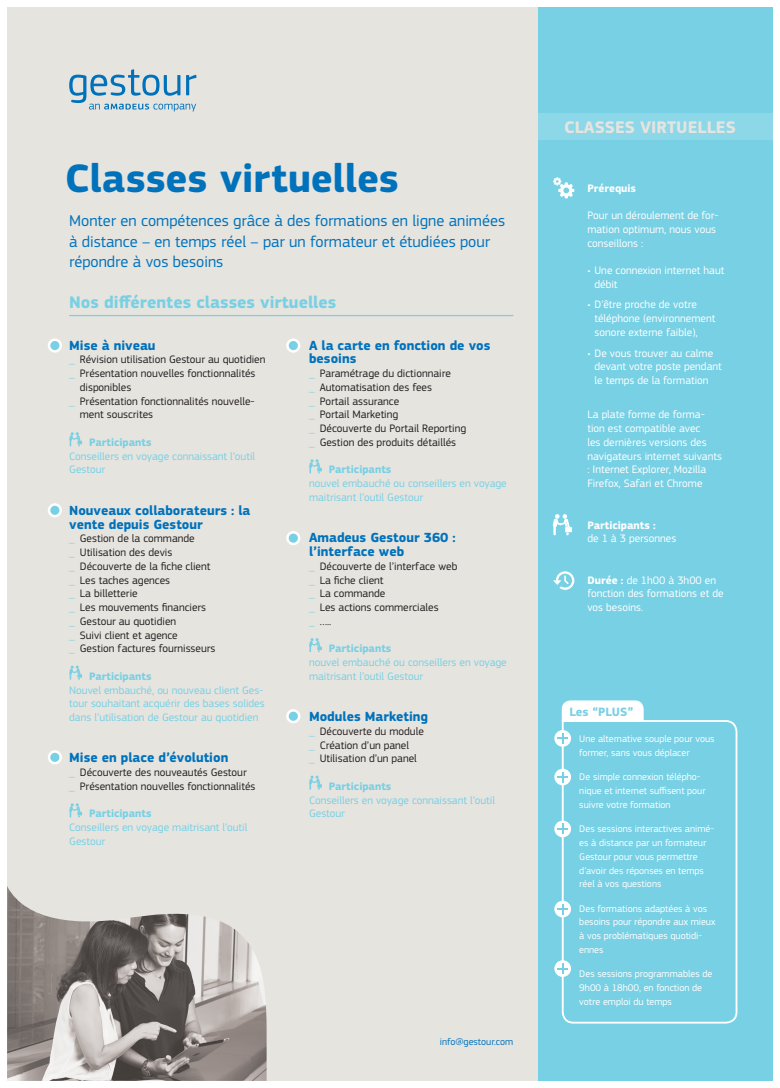
<style>
.page{position:relative;width:780px;height:1088px;background:#fff}
.page>*{position:absolute;margin:0;border:0;box-sizing:border-box;transform-origin:0 0}
.t1{font:700 41.25px "Amadeus";letter-spacing:-.005em;color:#0072bc}
.t2{font:700 17.5px "Amadeus";color:#78d0e4}
.t3{font:700 17.5px "Amadeus";color:#e6e4df}
.t4{font:16.25px/20.6px "Amadeus";color:#0072bc}
.t5{font:700 13.75px/13.8px "Amadeus";color:#0072bc}
.t6{font:700 12.5px "Amadeus";color:#78d0e4}
.t7{font:11.25px/13.8px "Amadeus";color:#231f20}
.t8{font:11.25px/13.8px "Amadeus";color:#fff}
.t9{font:11.25px/13.8px "Amadeus";color:#78d0e4}
.t10{font:700 11.25px "Amadeus";color:#78d0e4}
.t11{font:700 11.25px "Amadeus";color:#fff}
.t12{font:10px/13.8px "Amadeus";color:#fff}
.t13{font:10px "Amadeus";color:#0072bc}
.s1{color:#78d0e4}
.s2{font-weight:700}
</style>
<div class="page">
<div style="left:7px;top:7px;width:765px;height:1074px;background:#e6e4df"></div>
<svg style="left:69px;top:69px;width:127px;height:42px"></svg>
<hr style="left:69px;top:315px;width:444px;height:1px;background:#78d0e4">
<img style="left:7px;top:886px;width:259px;height:195px">
<svg style="left:49px;top:340px;width:12px;height:11px"></svg>
<div style="left:48px;top:338px;width:14px;height:15px;border:2px solid #fff;border-radius:50%"></div>
<svg style="left:69px;top:432px;width:13px;height:14px"></svg>
<svg style="left:69px;top:665px;width:13px;height:15px"></svg>
<svg style="left:69px;top:803px;width:13px;height:14px"></svg>
<svg style="left:49px;top:504px;width:12px;height:12px"></svg>
<div style="left:48px;top:503px;width:14px;height:14px;border:2px solid #fff;border-radius:50%"></div>
<svg style="left:49px;top:751px;width:12px;height:12px"></svg>
<div style="left:48px;top:750px;width:14px;height:14px;border:2px solid #fff;border-radius:50%"></div>
<svg style="left:287px;top:340px;width:12px;height:11px"></svg>
<div style="left:286px;top:338px;width:14px;height:15px;border:2px solid #fff;border-radius:50%"></div>
<svg style="left:309px;top:459px;width:13px;height:14px"></svg>
<svg style="left:309px;top:638px;width:13px;height:14px"></svg>
<svg style="left:309px;top:775px;width:13px;height:15px"></svg>
<svg style="left:287px;top:532px;width:12px;height:12px"></svg>
<div style="left:286px;top:531px;width:14px;height:14px;border:2px solid #fff;border-radius:50%"></div>
<svg style="left:287px;top:710px;width:12px;height:12px"></svg>
<div style="left:286px;top:709px;width:14px;height:14px;border:2px solid #fff;border-radius:50%"></div>
<div style="left:538px;top:7px;width:234px;height:1074px;background:#78d0e4"></div>
<div style="left:538px;top:113px;width:234px;height:27px;background:#8cd7e8"></div>
<svg style="left:553px;top:177px;width:21px;height:21px"></svg>
<svg style="left:552px;top:514px;width:20px;height:21px"></svg>
<svg style="left:553px;top:571px;width:21px;height:19px"></svg>
<svg style="left:561px;top:719px;width:177px;height:305px"></svg>
<svg style="left:561px;top:700px;width:82px;height:21px;background:#f8fcfd"></svg>
<svg style="left:554px;top:730px;width:17px;height:17px"></svg>
<svg style="left:557px;top:733px;width:11px;height:11px"></svg>
<div style="left:554px;top:769px;width:17px;height:16px;background:#fff;border-radius:50%"></div>
<svg style="left:557px;top:772px;width:11px;height:10px"></svg>
<svg style="left:554px;top:820px;width:17px;height:17px"></svg>
<svg style="left:557px;top:823px;width:11px;height:11px"></svg>
<div style="left:554px;top:901px;width:17px;height:16px;background:#fff;border-radius:50%"></div>
<svg style="left:557px;top:904px;width:11px;height:10px"></svg>
<svg style="left:554px;top:960px;width:17px;height:17px"></svg>
<svg style="left:557px;top:963px;width:11px;height:11px"></svg>
<p class="t1" style="left:65px;top:153px;width:335px">Classes virtuelles</p>
<p class="t4" style="left:69px;top:210px;width:437px">Monter en compétences grâce à des formations en ligne animées à distance – en temps réel – par un formateur et étudiées pour répondre à vos besoins</p>
<p class="t2" style="left:69px;top:292px;width:269px">Nos différentes classes virtuelles</p>
<p class="t5" style="left:69px;top:339px;width:88px">Mise à niveau</p>
<p class="t7" style="left:69px;top:353px;width:198px"><span class="s1">_</span> Révision utilisation Gestour au quotidien</p>
<p class="t7" style="left:80px;top:367px;width:177px;text-indent:-11px"><span class="s1">_</span> Présentation nouvelles fonctionnalités disponibles</p>
<p class="t7" style="left:80px;top:394px;width:176px;text-indent:-11px"><span class="s1">_</span> Présentation fonctionnalités nouvelle&shy;ment souscrites</p>
<p class="t10" style="left:89px;top:435px;width:64px">Participants</p>
<p class="t9" style="left:69px;top:449px;width:187px">Conseillers en voyage connaissant l’outil<br>Gestour</p>
<p class="t5" style="left:69px;top:504px;width:183px">Nouveaux collaborateurs : la vente depuis Gestour</p>
<p class="t7" style="left:69px;top:532px;width:127px"><span class="s1">_</span> Gestion de la commande</p>
<p class="t7" style="left:69px;top:545px;width:105px"><span class="s1">_</span> Utilisation des devis</p>
<p class="t7" style="left:69px;top:559px;width:143px"><span class="s1">_</span> Découverte de la fiche client</p>
<p class="t7" style="left:69px;top:573px;width:102px"><span class="s1">_</span> Les taches agences</p>
<p class="t7" style="left:69px;top:587px;width:70px"><span class="s1">_</span> La billetterie</p>
<p class="t7" style="left:69px;top:600px;width:138px"><span class="s1">_</span> Les mouvements financiers</p>
<p class="t7" style="left:69px;top:614px;width:108px"><span class="s1">_</span> Gestour au quotidien</p>
<p class="t7" style="left:69px;top:628px;width:110px"><span class="s1">_</span> Suivi client et agence</p>
<p class="t7" style="left:69px;top:642px;width:148px"><span class="s1">_</span> Gestion factures fournisseurs</p>
<p class="t10" style="left:89px;top:669px;width:64px">Participants</p>
<p class="t9" style="left:69px;top:683px;width:197px;text-align:justify">Nouvel embauché, ou nouveau client Ges&shy;tour souhaitant acquérir des bases solides dans l’utilisation de Gestour au quotidien</p>
<p class="t5" style="left:69px;top:751px;width:161px">Mise en place d’évolution</p>
<p class="t7" style="left:69px;top:765px;width:179px"><span class="s1">_</span> Découverte des nouveautés Gestour</p>
<p class="t7" style="left:69px;top:779px;width:188px"><span class="s1">_</span> Présentation nouvelles fonctionnalités</p>
<p class="t10" style="left:89px;top:807px;width:64px">Participants</p>
<p class="t9" style="left:69px;top:820px;width:180px">Conseillers en voyage maitrisant l’outil<br>Gestour</p>
<p class="t5" style="left:309px;top:339px;width:183px">A la carte en fonction de vos besoins</p>
<p class="t7" style="left:309px;top:367px;width:143px"><span class="s1">_</span> Paramétrage du dictionnaire</p>
<p class="t7" style="left:309px;top:380px;width:124px"><span class="s1">_</span> Automatisation des fees</p>
<p class="t7" style="left:309px;top:394px;width:92px"><span class="s1">_</span> Portail assurance</p>
<p class="t7" style="left:309px;top:408px;width:91px"><span class="s1">_</span> Portail Marketing</p>
<p class="t7" style="left:309px;top:422px;width:159px"><span class="s1">_</span> Découverte du Portail Reporting</p>
<p class="t7" style="left:309px;top:435px;width:148px"><span class="s1">_</span> Gestion des produits détaillés</p>
<p class="t10" style="left:329px;top:463px;width:64px">Participants</p>
<p class="t9" style="left:309px;top:477px;width:199px">nouvel embauché ou conseillers en voyage maitrisant l’outil Gestour</p>
<p class="t5" style="left:309px;top:531px;width:148px">Amadeus Gestour 360 : l’interface web</p>
<p class="t7" style="left:309px;top:559px;width:150px"><span class="s1">_</span> Découverte de l’interface web</p>
<p class="t7" style="left:309px;top:573px;width:76px"><span class="s1">_</span> La fiche client</p>
<p class="t7" style="left:309px;top:587px;width:78px"><span class="s1">_</span> La commande</p>
<p class="t7" style="left:309px;top:600px;width:131px"><span class="s1">_</span> Les actions commerciales</p>
<p class="t7" style="left:309px;top:614px;width:24px"><span class="s1">_</span> …..</p>
<p class="t10" style="left:329px;top:642px;width:64px">Participants</p>
<p class="t9" style="left:309px;top:655px;width:199px">nouvel embauché ou conseillers en voyage maitrisant l’outil Gestour</p>
<p class="t5" style="left:309px;top:710px;width:121px">Modules Marketing</p>
<p class="t7" style="left:309px;top:724px;width:116px"><span class="s1">_</span> Découverte du module</p>
<p class="t7" style="left:309px;top:738px;width:101px"><span class="s1">_</span> Création d’un panel</p>
<p class="t7" style="left:309px;top:752px;width:109px"><span class="s1">_</span> Utilisation d’un panel</p>
<p class="t10" style="left:329px;top:779px;width:64px">Participants</p>
<p class="t9" style="left:309px;top:793px;width:187px">Conseillers en voyage connaissant l’outil<br>Gestour</p>
<p class="t13" style="left:440px;top:1036px;width:75px">info@gestour.com</p>
<p class="t3" style="left:564px;top:116px;width:173px">CLASSES VIRTUELLES</p>
<p class="t11" style="left:587px;top:181px;width:50px">Prérequis</p>
<p class="t8" style="left:587px;top:209px;width:133px">Pour un déroulement de for&shy;mation optimum, nous vous conseillons :</p>
<p class="t8" style="left:594px;top:264px;width:131px;text-indent:-7px">• Une connexion internet haut débit</p>
<p class="t8" style="left:594px;top:298px;width:122px;text-indent:-7px">• D’être proche de votre téléphone (environnement sonore externe faible),</p>
<p class="t8" style="left:594px;top:346px;width:129px;text-indent:-7px">• De vous trouver au calme devant votre poste pendant le temps de la formation</p>
<p class="t8" style="left:587px;top:408px;width:136px">La plate forme de forma&shy;tion est compatible avec<br>les dernières versions des navigateurs internet suivants : Internet Explorer, Mozilla<br>Firefox, Safari et Chrome</p>
<p class="t11" style="left:587px;top:518px;width:70px">Participants :</p>
<p class="t8" style="left:587px;top:532px;width:90px">de 1 à 3 personnes</p>
<p class="t8" style="left:587px;top:573px;width:138px"><span class="s2">Durée :</span> de 1h00 à 3h00 en fonction des formations et de vos besoins.</p>
<p class="t6" style="left:569px;top:704px;width:65px">Les “PLUS”</p>
<p class="t12" style="left:579px;top:732px;width:137px">Une alternative souple pour vous former, sans vous déplacer</p>
<p class="t12" style="left:579px;top:770px;width:128px">De simple connexion télépho&shy;nique et internet suffisent pour suivre votre formation</p>
<p class="t12" style="left:579px;top:822px;width:136px">Des sessions interactives animé&shy;es à distance par un formateur<br>Gestour pour vous permettre d’avoir des réponses en temps réel à vos questions</p>
<p class="t12" style="left:579px;top:901px;width:137px">Des formations adaptées à vos besoins pour répondre aux mieux à vos problématiques quotidi&shy;ennes</p>
<p class="t12" style="left:579px;top:967px;width:135px">Des sessions programmables de<br>9h00 à 18h00, en fonction de votre emploi du temps</p>
</div>
